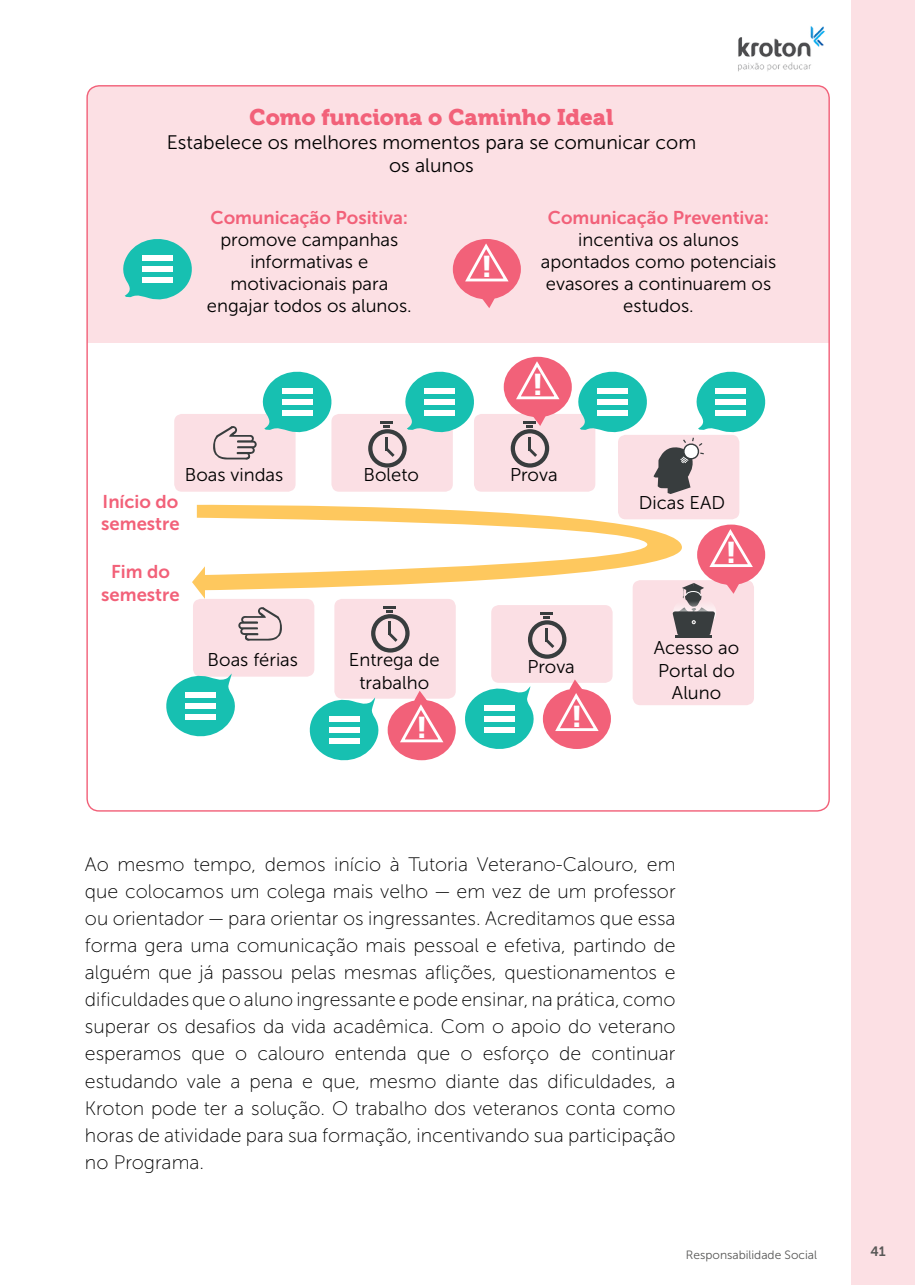
<style>
.page{position:relative;width:915px;height:1285px;background:#fff}
.page>*{position:absolute;margin:0;border:0;box-sizing:border-box;transform-origin:0 0}
.t1{font:29.85px "Museo 900";color:#fff}
.t2{font:22.5px "Museo 900";color:#f26179}
.t3{font:19.5px/27px "Museo Sans 100";color:#000;text-align:justify}
.t4{font:19.5px/23.4px "Museo Sans 300";color:#000;text-align:center}
.t5{font:18.45px/22px "Museo Sans 300";color:#000;text-align:center}
.t6{font:18.45px/22px "Museo Sans 700";color:#f26179}
.t7{font:13.5px "Museo Sans 700";color:#575756}
.t8{font:12px "Museo Sans 300";color:#575756}
</style>
<div class="page">
<div style="left:851px;top:0;width:63px;height:1284px;background:#fce0e4"></div>
<img style="left:738px;top:26px;width:87px;height:46px">
<div style="left:87px;top:86px;width:741px;height:256px;background:#fce0e4"></div>
<div style="left:632px;top:580px;width:121px;height:125px;background:#fbdfe4;border-radius:8px"></div>
<div style="left:193px;top:598px;width:121px;height:78px;background:#fbdfe4;border-radius:8px"></div>
<div style="left:174px;top:414px;width:121px;height:77px;background:#fbdfe4;border-radius:8px"></div>
<div style="left:331px;top:414px;width:121px;height:77px;background:#fbdfe4;border-radius:8px"></div>
<div style="left:474px;top:414px;width:121px;height:77px;background:#fbdfe4;border-radius:8px"></div>
<div style="left:491px;top:605px;width:121px;height:77px;background:#fbdfe4;border-radius:8px"></div>
<div style="left:334px;top:598px;width:121px;height:100px;background:#fbdfe4;border-radius:8px"></div>
<svg style="left:123px;top:239px;width:69px;height:61px"></svg>
<div style="left:142px;top:255px;width:31px;height:6px;background:#fff"></div>
<div style="left:142px;top:266px;width:31px;height:6px;background:#fff"></div>
<div style="left:142px;top:277px;width:31px;height:6px;background:#fff"></div>
<svg style="left:213px;top:371px;width:122px;height:88px"></svg>
<div style="left:282px;top:388px;width:30px;height:6px;background:#fff"></div>
<div style="left:282px;top:399px;width:30px;height:5px;background:#fff"></div>
<div style="left:282px;top:410px;width:30px;height:5px;background:#fff"></div>
<svg style="left:405px;top:371px;width:70px;height:62px"></svg>
<div style="left:424px;top:388px;width:30px;height:6px;background:#fff"></div>
<div style="left:424px;top:399px;width:30px;height:5px;background:#fff"></div>
<div style="left:424px;top:410px;width:30px;height:5px;background:#fff"></div>
<svg style="left:465px;top:686px;width:69px;height:63px"></svg>
<div style="left:484px;top:726px;width:30px;height:6px;background:#fff"></div>
<div style="left:484px;top:715px;width:30px;height:6px;background:#fff"></div>
<div style="left:484px;top:705px;width:30px;height:5px;background:#fff"></div>
<svg style="left:309px;top:697px;width:71px;height:64px"></svg>
<div style="left:329px;top:737px;width:30px;height:6px;background:#fff"></div>
<div style="left:329px;top:727px;width:30px;height:5px;background:#fff"></div>
<div style="left:329px;top:716px;width:30px;height:6px;background:#fff"></div>
<svg style="left:166px;top:673px;width:71px;height:64px"></svg>
<div style="left:185px;top:714px;width:31px;height:5px;background:#fff"></div>
<div style="left:185px;top:703px;width:31px;height:5px;background:#fff"></div>
<div style="left:185px;top:692px;width:31px;height:6px;background:#fff"></div>
<div style="left:452px;top:239px;width:68px;height:60px;background:#f26179;border-radius:50%"></div>
<svg style="left:482px;top:298px;width:12px;height:10px"></svg>
<svg style="left:462px;top:240px;width:49px;height:42px"></svg>
<div style="left:503px;top:357px;width:68px;height:60px;background:#f26179;border-radius:50%"></div>
<svg style="left:513px;top:358px;width:49px;height:42px"></svg>
<div style="left:697px;top:524px;width:68px;height:61px;background:#f26179;border-radius:50%"></div>
<div style="left:542px;top:688px;width:68px;height:60px;background:#f26179;border-radius:50%"></div>
<svg style="left:552px;top:679px;width:49px;height:52px"></svg>
<div style="left:387px;top:699px;width:68px;height:61px;background:#f26179;border-radius:50%"></div>
<svg style="left:397px;top:691px;width:49px;height:52px"></svg>
<div style="left:368px;top:429px;width:38px;height:38px;border:4px solid #383d3e;border-radius:50%"></div>
<svg style="left:385px;top:437px;width:9px;height:20px"></svg>
<svg style="left:380px;top:421px;width:13px;height:7px"></svg>
<div style="left:510px;top:429px;width:39px;height:38px;border:4px solid #383d3e;border-radius:50%"></div>
<svg style="left:528px;top:437px;width:9px;height:20px"></svg>
<svg style="left:523px;top:414px;width:22px;height:14px"></svg>
<div style="left:527px;top:620px;width:39px;height:38px;border:4px solid #383d3e;border-radius:50%"></div>
<div style="left:371px;top:614px;width:38px;height:38px;border:4px solid #383d3e;border-radius:50%"></div>
<svg style="left:192px;top:503px;width:563px;height:145px"></svg>
<div style="left:617px;top:435px;width:122px;height:84px;background:#fbdfe4;border-radius:8px"></div>
<svg style="left:576px;top:371px;width:190px;height:123px"></svg>
<p class="t2" style="left:249px;top:104px;width:365px">Como funciona o Caminho Ideal</p>
<p class="t4" style="left:167px;top:130px;width:531px">Estabelece os melhores momentos para se comunicar com os alunos</p>
<p class="t6" style="left:210px;top:206px;width:199px">Comunicação Positiva:</p>
<p class="t5" style="left:207px;top:229px;width:206px">promove campanhas informativas e motivacionais para engajar todos os alunos.</p>
<h1 class="t1" style="left:481px;top:250px;width:12px">!</h1>
<p class="t6" style="left:547px;top:206px;width:223px">Comunicação Preventiva:</p>
<p class="t5" style="left:540px;top:229px;width:237px">incentiva os alunos apontados como potenciais evasores a continuarem os estudos.</p>
<h1 class="t1" style="left:532px;top:367px;width:12px">!</h1>
<p class="t5" style="left:185px;top:464px;width:100px">Boas vindas</p>
<p class="t6" style="left:101px;top:491px;width:80px">Início do semestre</p>
<p class="t6" style="left:101px;top:561px;width:80px;text-align:center">Fim do semestre</p>
<p class="t5" style="left:363px;top:464px;width:57px">Boleto</p>
<p class="t5" style="left:510px;top:464px;width:49px">Prova</p>
<p class="t5" style="left:207px;top:649px;width:92px">Boas férias</p>
<p class="t5" style="left:349px;top:649px;width:92px">Entrega de trabalho</p>
<h1 class="t1" style="left:416px;top:710px;width:12px">!</h1>
<p class="t5" style="left:527px;top:655px;width:49px">Prova</p>
<h1 class="t1" style="left:571px;top:699px;width:12px">!</h1>
<p class="t5" style="left:638px;top:492px;width:88px">Dicas EAD</p>
<h1 class="t1" style="left:725px;top:535px;width:12px">!</h1>
<p class="t5" style="left:653px;top:637px;width:87px">Acesso ao<br>Portal do<br>Aluno</p>
<p class="t3" style="left:85px;top:851px;width:592px">Ao mesmo tempo, demos início à Tutoria Veterano-Calouro, em que colocamos um colega mais velho — em vez de um professor ou orientador — para orientar os ingressantes. Acreditamos que essa forma gera uma comunicação mais pessoal e efetiva, partindo de alguém que já passou pelas mesmas aflições, questionamentos e dificuldades que o aluno ingressante e pode ensinar, na prática, como superar os desafios da vida acadêmica. Com o apoio do veterano esperamos que o calouro entenda que o esforço de continuar estudando vale a pena e que, mesmo diante das dificuldades, a Kroton pode ter a solução. O trabalho dos veteranos conta como horas de atividade para sua formação, incentivando sua participação no Programa.</p>
<p class="t8" style="left:685px;top:1248px;width:133px">Responsabilidade Social</p>
<p class="t7" style="left:870px;top:1243px;width:17px">41</p>
</div>
